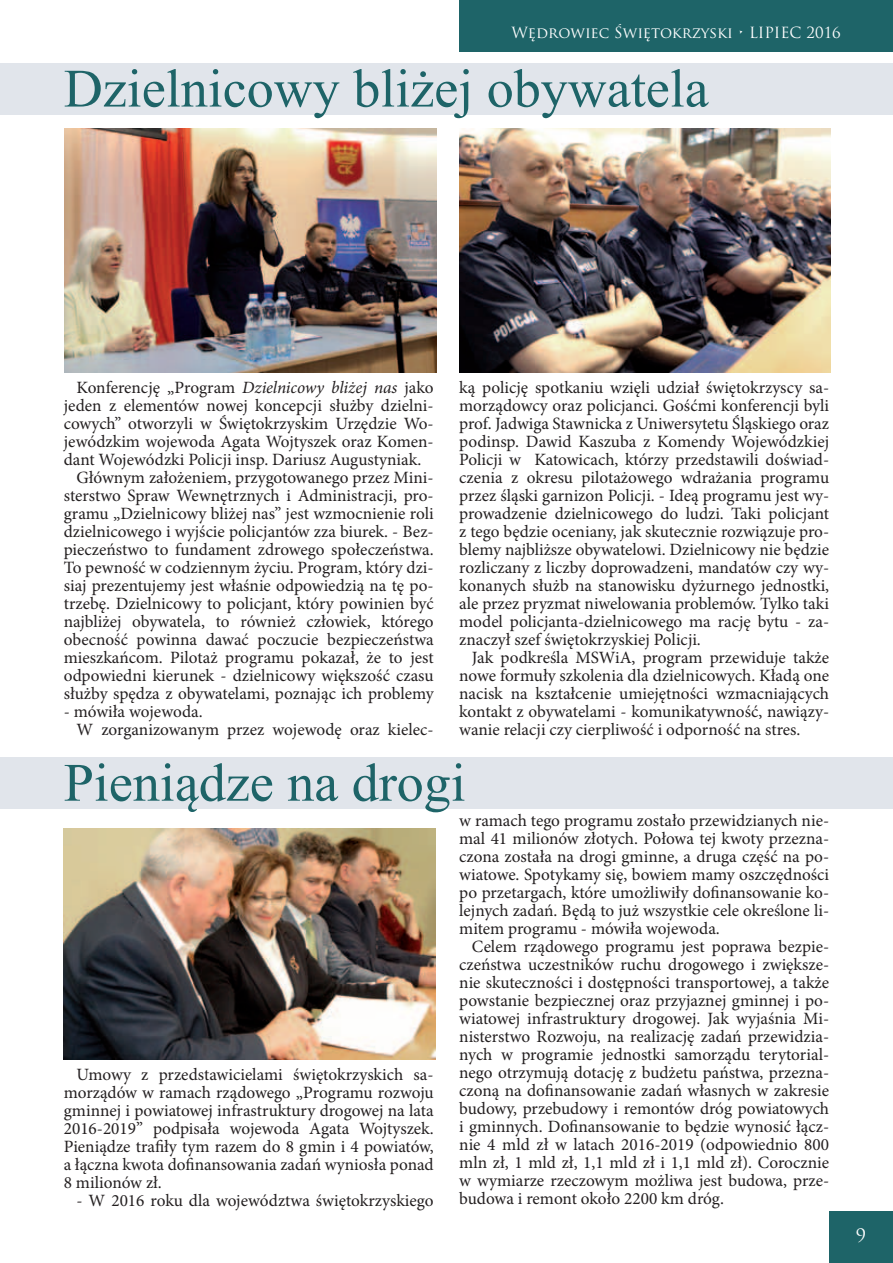
<style>
.page{position:relative;width:893px;height:1263px;background:#fff}
.page>*{position:absolute;margin:0;border:0;box-sizing:border-box;transform-origin:0 0}
.t1{font:54px "Times New Roman";color:#1e6468}
.t2{font:18px "Trajan Pro";color:#fff}
.t3{font:17.25px/18px "Minion Pro";color:#231f20;text-align:justify}
.t4{font:15px "Trajan Pro";color:#fff}
.s1{font-style:italic}
</style>
<div class="page">
<div style="left:459px;top:0;width:434px;height:51px;background:#1e6468"></div>
<div style="left:829px;top:1212px;width:64px;height:51px;background:#1e6468"></div>
<div style="left:0;top:63px;width:893px;height:51px;background:#e1e5eb"></div>
<div style="left:0;top:757px;width:893px;height:51px;background:#e1e5eb"></div>
<img style="left:459px;top:128px;width:372px;height:244px">
<img style="left:65px;top:128px;width:371px;height:244px">
<img style="left:64px;top:829px;width:371px;height:230px">
<p class="t4" style="left:511px;top:23px;width:331px">Wędrowiec Świętokrzyski • LIPIEC 2016</p>
<h1 class="t1" style="left:64px;top:52px;width:646px">Dzielnicowy bliżej obywatela</h1>
<p class="t3" style="left:77px;top:379px;width:359px">Konferencję „Program <span class="s1">Dzielnicowy bliżej nas</span> jako</p>
<p class="t3" style="left:64px;top:397px;width:371px">jeden z elementów nowej koncepcji służby dzielni-</p>
<p class="t3" style="left:64px;top:415px;width:371px">cowych” otworzyli w Świętokrzyskim Urzędzie Wo-</p>
<p class="t3" style="left:64px;top:433px;width:371px">jewódzkim wojewoda Agata Wojtyszek oraz Komen-</p>
<p class="t3" style="left:64px;top:451px;width:359px">dant Wojewódzki Policji insp. Dariusz Augustyniak.</p>
<p class="t3" style="left:77px;top:469px;width:359px">Głównym założeniem, przygotowanego przez Mini-</p>
<p class="t3" style="left:64px;top:487px;width:371px">sterstwo Spraw Wewnętrznych i Administracji, pro-</p>
<p class="t3" style="left:64px;top:505px;width:371px">gramu „Dzielnicowy bliżej nas” jest wzmocnienie roli</p>
<p class="t3" style="left:64px;top:523px;width:371px">dzielnicowego i wyjście policjantów zza biurek. - Bez-</p>
<p class="t3" style="left:64px;top:541px;width:371px">pieczeństwo to fundament zdrowego społeczeństwa.</p>
<p class="t3" style="left:64px;top:559px;width:371px">To pewność w codziennym życiu. Program, który dzi-</p>
<p class="t3" style="left:64px;top:577px;width:371px">siaj prezentujemy jest właśnie odpowiedzią na tę po-</p>
<p class="t3" style="left:64px;top:595px;width:371px">trzebę. Dzielnicowy to policjant, który powinien być</p>
<p class="t3" style="left:64px;top:613px;width:371px">najbliżej obywatela, to również człowiek, którego</p>
<p class="t3" style="left:64px;top:631px;width:371px">obecność powinna dawać poczucie bezpieczeństwa</p>
<p class="t3" style="left:64px;top:649px;width:371px">mieszkańcom. Pilotaż programu pokazał, że to jest</p>
<p class="t3" style="left:64px;top:667px;width:371px">odpowiedni kierunek - dzielnicowy większość czasu</p>
<p class="t3" style="left:64px;top:685px;width:371px">służby spędza z obywatelami, poznając ich problemy</p>
<p class="t3" style="left:77px;top:703px;width:359px;text-indent:-13px">- mówiła wojewoda.<br>W zorganizowanym przez wojewodę oraz kielec-</p>
<p class="t3" style="left:459px;top:379px;width:371px">ką policję spotkaniu wzięli udział świętokrzyscy sa&shy;morządowcy oraz policjanci. Gośćmi konferencji byli prof. Jadwiga Stawnicka z Uniwersytetu Śląskiego oraz podinsp. Dawid Kaszuba z Komendy Wojewódzkiej Policji w Katowicach, którzy przedstawili doświad&shy;czenia z okresu pilotażowego wdrażania programu przez śląski garnizon Policji. - Ideą programu jest wy&shy;prowadzenie dzielnicowego do ludzi. Taki policjant z tego będzie oceniany, jak skutecznie rozwiązuje pro&shy;blemy najbliższe obywatelowi. Dzielnicowy nie będzie rozliczany z liczby doprowadzeni, mandatów czy wy&shy;konanych służb na stanowisku dyżurnego jednostki, ale przez pryzmat niwelowania problemów. Tylko taki model policjanta-dzielnicowego ma rację bytu - za&shy;znaczył szef świętokrzyskiej Policji.</p>
<p class="t3" style="left:459px;top:649px;width:371px;text-indent:13px">Jak podkreśla MSWiA, program przewiduje także nowe formuły szkolenia dla dzielnicowych. Kładą one nacisk na kształcenie umiejętności wzmacniających kontakt z obywatelami - komunikatywność, nawiązy&shy;wanie relacji czy cierpliwość i odporność na stres.</p>
<h1 class="t1" style="left:64px;top:746px;width:403px">Pieniądze na drogi</h1>
<p class="t3" style="left:459px;top:812px;width:371px">w ramach tego programu zostało przewidzianych nie&shy;mal 41 milionów złotych. Połowa tej kwoty przezna&shy;czona została na drogi gminne, a druga część na po&shy;wiatowe. Spotykamy się, bowiem mamy oszczędności po przetargach, które umożliwiły dofinansowanie ko&shy;lejnych zadań. Będą to już wszystkie cele określone li&shy;mitem programu - mówiła wojewoda.</p>
<p class="t3" style="left:459px;top:938px;width:371px;text-indent:13px">Celem rządowego programu jest poprawa bezpie&shy;czeństwa uczestników ruchu drogowego i zwiększe&shy;nie skuteczności i dostępności transportowej, a także powstanie bezpiecznej oraz przyjaznej gminnej i po&shy;wiatowej infrastruktury drogowej. Jak wyjaśnia Mi&shy;nisterstwo Rozwoju, na realizację zadań przewidzia&shy;nych w programie jednostki samorządu terytorial&shy;nego otrzymują dotację z budżetu państwa, przezna&shy;czoną na dofinansowanie zadań własnych w zakresie budowy, przebudowy i remontów dróg powiatowych i gminnych. Dofinansowanie to będzie wynosić łącz&shy;nie 4 mld zł w latach 2016-2019 (odpowiednio 800 mln zł, 1 mld zł, 1,1 mld zł i 1,1 mld zł). Corocznie w wymiarze rzeczowym możliwa jest budowa, prze&shy;budowa i remont około 2200 km dróg.</p>
<p class="t3" style="left:64px;top:1065px;width:371px;text-indent:13px">Umowy z przedstawicielami świętokrzyskich sa&shy;morządów w ramach rządowego „Programu rozwoju gminnej i powiatowej infrastruktury drogowej na lata 2016-2019” podpisała wojewoda Agata Wojtyszek.<br>Pieniądze trafiły tym razem do 8 gmin i 4 powiatów, a łączna kwota dofinansowania zadań wyniosła ponad 8 milionów zł.</p>
<p class="t3" style="left:77px;top:1191px;width:359px">- W 2016 roku dla województwa świętokrzyskiego</p>
<p class="t2" style="left:856px;top:1224px;width:12px">9</p>
</div>
